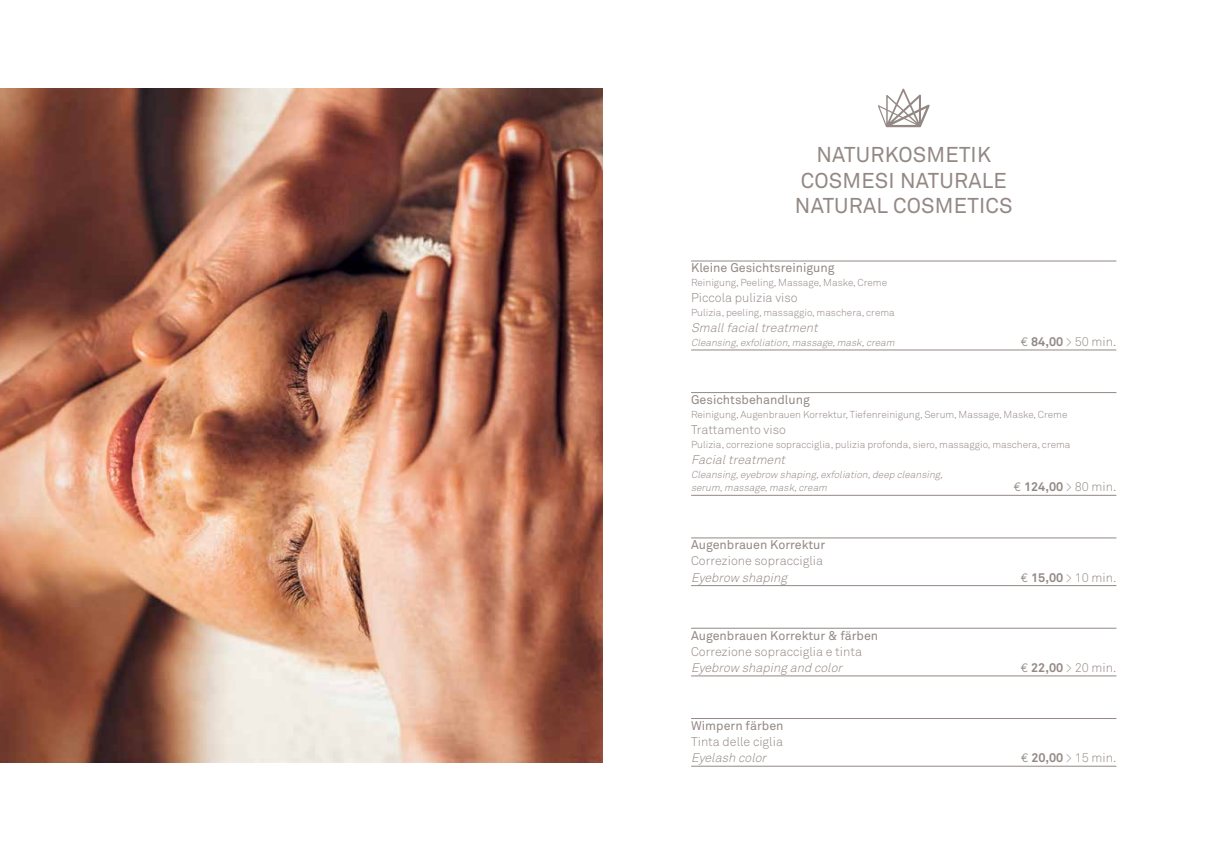
<style>
.page{position:relative;width:1205px;height:851px;background:#fff}
.page>*{position:absolute;margin:0;border:0;box-sizing:border-box;transform-origin:0 0}
.t1{font:21.25px/25.5px "Akkurat";letter-spacing:.01em;color:#938884;text-align:center}
.t2{font:300 12.5px "Akkurat";color:#938884}
.t3{font:12.5px "Akkurat";color:#938884}
.t4{font:italic 300 12.5px "Akkurat";color:#938884}
.t5{font:300 10px "Akkurat";color:#938884}
.t6{font:italic 300 10px/13.8px "Akkurat";color:#938884}
.s1{font-family:"Euro Mono";font-weight:400}
.s2{font-weight:700}
</style>
<div class="page">
<svg style="left:878px;top:89px;width:52px;height:39px"></svg>
<hr style="left:691px;top:537px;width:425px;height:1px;background:#938884">
<hr style="left:691px;top:585px;width:425px;height:1px;background:#938884">
<hr style="left:691px;top:627px;width:425px;height:1px;background:#938884">
<hr style="left:691px;top:675px;width:425px;height:1px;background:#938884">
<hr style="left:691px;top:261px;width:425px;height:1px;background:#938884">
<hr style="left:691px;top:349px;width:425px;height:1px;background:#938884">
<hr style="left:691px;top:392px;width:425px;height:1px;background:#938884">
<hr style="left:691px;top:495px;width:425px;height:1px;background:#938884">
<hr style="left:691px;top:718px;width:425px;height:1px;background:#938884">
<hr style="left:691px;top:765px;width:425px;height:1px;background:#938884">
<img style="left:0;top:89px;width:602px;height:673px">
<h1 class="t1" style="left:795px;top:142px;width:219px">NATURKOSMETIK<br>COSMESI NATURALE<br>NATURAL COSMETICS</h1>
<p class="t3" style="left:691px;top:260px;width:145px">Kleine Gesichtsreinigung</p>
<p class="t5" style="left:691px;top:276px;width:197px">Reinigung, Peeling, Massage, Maske, Creme</p>
<p class="t2" style="left:691px;top:290px;width:108px">Piccola pulizia viso</p>
<p class="t5" style="left:691px;top:306px;width:205px">Pulizia, peeling, massaggio, maschera, crema</p>
<p class="t4" style="left:691px;top:320px;width:131px">Smallfacialtreatment</p>
<p class="t6" style="left:691px;top:335px;width:208px">Cleansing,exfoliation,massage,mask,cream</p>
<p class="t2" style="left:1021px;top:334px;width:97px"><span class="s1">E</span> <span class="s2">84,00</span> &gt; 50 min.</p>
<p class="t3" style="left:691px;top:391px;width:120px">Gesichtsbehandlung</p>
<p class="t5" style="left:691px;top:408px;width:378px">Reinigung, Augenbrauen Korrektur, Tiefenreinigung, Serum, Massage, Maske, Creme</p>
<p class="t2" style="left:691px;top:421px;width:96px">Trattamento viso</p>
<p class="t5" style="left:691px;top:438px;width:381px">Pulizia, correzione sopracciglia, pulizia profonda, siero, massaggio, maschera, crema</p>
<p class="t4" style="left:691px;top:451px;width:99px">Facialtreatment</p>
<p class="t6" style="left:691px;top:467px;width:256px">Cleansing,eyebrow shaping,exfoliation,deep cleansing, serum,massage,mask,cream</p>
<p class="t2" style="left:1014px;top:479px;width:104px"><span class="s1">E</span> <span class="s2">124,00</span> &gt; 80 min.</p>
<p class="t3" style="left:691px;top:537px;width:136px">Augenbrauen Korrektur</p>
<p class="t2" style="left:691px;top:553px;width:134px">Correzione sopracciglia</p>
<p class="t4" style="left:691px;top:569px;width:101px">Eyebrow shaping</p>
<p class="t2" style="left:1021px;top:569px;width:97px"><span class="s1">E</span> <span class="s2">15,00</span> &gt; 10 min.</p>
<p class="t3" style="left:691px;top:627px;width:189px">Augenbrauen Korrektur &amp; färben</p>
<p class="t2" style="left:691px;top:643px;width:172px">Correzione sopracciglia e tinta</p>
<p class="t4" style="left:691px;top:659px;width:156px">Eyebrow shaping and color</p>
<p class="t2" style="left:1021px;top:659px;width:97px"><span class="s1">E</span> <span class="s2">22,00</span> &gt; 20 min.</p>
<p class="t3" style="left:691px;top:717px;width:94px">Wimpern färben</p>
<p class="t2" style="left:691px;top:733px;width:93px">Tinta delle ciglia</p>
<p class="t4" style="left:691px;top:750px;width:80px">Eyelash color</p>
<p class="t2" style="left:1021px;top:750px;width:97px"><span class="s1">E</span> <span class="s2">20,00</span> &gt; 15 min.</p>
</div>
